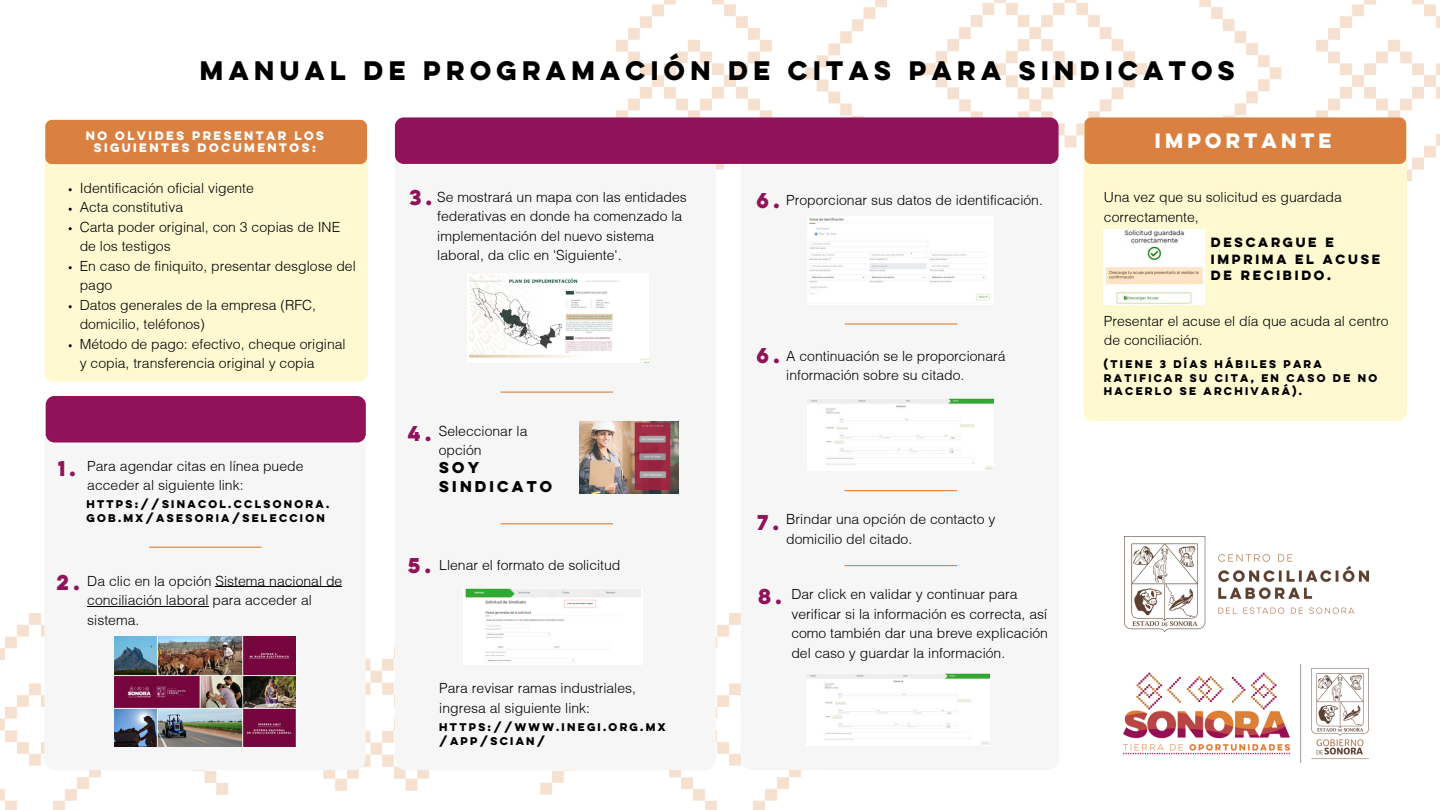
<style>
.page{position:relative;width:1440px;height:810px;background:#fff}
.page>*{position:absolute;margin:0;border:0;box-sizing:border-box;transform-origin:0 0}
.t1{font:700 24px "Lulo Clean W01 One";color:#000}
.t2{font:700 19.2px "Lulo Clean W01 One";color:#90135a}
.t3{font:700 18.6px "Lulo Clean W01 One";color:#fff}
.t4{font:300 14px/19.5px "Helvetica";color:#000}
.t5{font:700 14px/19.5px "Lulo Clean W01 One";color:#000}
.t6{font:700 12px/16.5px "Lulo Clean W01 One";color:#000}
.t7{font:700 11px/11.2px "Lulo Clean W01 One";color:#fff}
.t8{font:700 10px/13.5px "Lulo Clean W01 One";color:#000}
.s1{font-family:"Lulo Clean W01 One";font-weight:700;font-size:19.2px;color:#90135a}
</style>
<div class="page">
<img style="left:1124px;top:665px;width:245px;height:98px">
<img style="left:1125px;top:537px;width:243px;height:94px">
<img style="left:0;top:613px;width:801px;height:197px">
<img style="left:617px;top:0;width:823px;height:192px">
<div style="left:45px;top:428px;width:321px;height:342px;background:#f6f6f6;border-radius:11px"></div>
<div style="left:395px;top:145px;width:321px;height:625px;background:#f6f6f6;border-radius:11px"></div>
<div style="left:741px;top:153px;width:318px;height:617px;background:#f6f6f6;border-radius:11px"></div>
<div style="left:395px;top:117px;width:664px;height:47px;background:#90135a;border-radius:9px"></div>
<div style="left:46px;top:396px;width:320px;height:47px;background:#90135a;border-radius:9px"></div>
<hr style="left:845px;top:324px;width:112px;height:1px;background:#dd8743">
<hr style="left:845px;top:490px;width:112px;height:1px;background:#dd8743">
<hr style="left:845px;top:565px;width:112px;height:1px;background:#dd8743">
<hr style="left:501px;top:523px;width:112px;height:1px;background:#dd8743">
<hr style="left:501px;top:392px;width:112px;height:1px;background:#dd8743">
<hr style="left:149px;top:547px;width:113px;height:1px;background:#dd8743">
<img style="left:115px;top:637px;width:180px;height:109px">
<hr style="left:216px;top:586px;width:126px;height:1px;background:#000">
<hr style="left:87px;top:606px;width:122px;height:1px;background:#000">
<img style="left:469px;top:276px;width:179px;height:86px">
<div style="left:1084px;top:117px;width:323px;height:304px;background:#fff9d2;border-radius:9px"></div>
<div style="left:45px;top:120px;width:323px;height:262px;background:#fff9d2;border-radius:9px"></div>
<div style="left:1084px;top:117px;width:322px;height:47px;background:#da8141;border-radius:7px"></div>
<div style="left:45px;top:120px;width:322px;height:44px;background:#da8141;border-radius:7px"></div>
<img style="left:1104px;top:230px;width:100px;height:75px">
<img style="left:465px;top:588px;width:151px;height:73px">
<img style="left:579px;top:421px;width:99px;height:72px">
<img style="left:809px;top:218px;width:181px;height:83px">
<img style="left:811px;top:398px;width:183px;height:72px">
<img style="left:809px;top:674px;width:181px;height:71px">
<h1 class="t1" style="left:200px;top:52px;width:1042px">MANUAL DE PROGRAMACIÓN DE CITAS PARA SINDICATOS</h1>
<p class="t7" style="left:94px;top:130px;width:100px;text-indent:-8px">NO<br>SIGUIENTES</p>
<p class="t7" style="left:115px;top:130px;width:73px">OLVIDES</p>
<p class="t7" style="left:198px;top:130px;width:122px;text-indent:-5px">PRESENTAR<br>DOCUMENTOS:</p>
<p class="t7" style="left:295px;top:130px;width:33px">LOS</p>
<h3 class="t3" style="left:1155px;top:127px;width:182px">IMPORTANTE</h3>
<p class="t4" style="left:80px;top:179px;width:278px">Identificación oficial vigente<br>Acta constitutiva<br>Carta poder original, con 3 copias de INE de los testigos<br>En caso de finiquito, presentar desglose del pago<br>Datos generales de la empresa (RFC, domicilio, teléfonos)<br>Método de pago: efectivo, cheque original y copia, transferencia original y copia</p>
<p class="t4" style="left:1104px;top:189px;width:239px">Una vez que su solicitud es guardada correctamente,</p>
<p class="t4" style="left:437px;top:189px;width:251px;text-indent:-28px"><span class="s1">3.</span>Se mostrará un mapa con las entidades federativas en donde ha comenzado la implementación del nuevo sistema laboral, da clic en 'Siguiente'.</p>
<p class="t4" style="left:757px;top:192px;width:288px"><span class="s1">6.</span> Proporcionar sus datos de identificación.</p>
<p class="t6" style="left:1211px;top:234px;width:174px">DESCARGUE E<br>IMPRIMA EL ACUSE<br>DE RECIBIDO.</p>
<p class="t4" style="left:1104px;top:312px;width:286px">Presentar el acuse el día que acuda al centro de conciliación.</p>
<p class="t8" style="left:1104px;top:357px;width:277px">(TIENE 3 DÍAS HÁBILES PARA<br>RATIFICAR SU CITA, EN CASO DE NO<br>HACERLO SE ARCHIVARÁ).</p>
<p class="t4" style="left:786px;top:347px;width:221px;text-indent:-30px"><span class="s1">6.</span> A continuación se le proporcionará información sobre su citado.</p>
<h2 class="t2" style="left:58px;top:454px;width:24px">1.</h2>
<p class="t4" style="left:87px;top:458px;width:218px">Para agendar citas en línea puede acceder al siguiente link:</p>
<p class="t8" style="left:87px;top:497px;width:247px">HTTPS://SINACOL.CCLSONORA.<br>GOB.MX/ASESORIA/SELECCION</p>
<p class="t4" style="left:87px;top:572px;width:257px;text-indent:-31px"><span class="s1">2.</span> Da clic en la opción Sistema nacional de conciliación laboral para acceder al sistema.</p>
<p class="t4" style="left:439px;top:422px;width:90px;text-indent:-31px"><span class="s1">4.</span> Seleccionar la opción</p>
<p class="t5" style="left:439px;top:457px;width:118px">SOY<br>SINDICATO</p>
<p class="t4" style="left:408px;top:557px;width:214px"><span class="s1">5.</span> Llenar el formato de solicitud</p>
<p class="t4" style="left:439px;top:680px;width:198px">Para revisar ramas industriales, ingresa al siguiente link:</p>
<p class="t8" style="left:439px;top:720px;width:230px">HTTPS://WWW.INEGI.ORG.MX /APP/SCIAN/</p>
<p class="t4" style="left:786px;top:511px;width:211px;text-indent:-29px"><span class="s1">7.</span> Brindar una opción de contacto y domicilio del citado.</p>
<p class="t4" style="left:791px;top:586px;width:258px;text-indent:-33px"><span class="s1">8.</span> Dar click en validar y continuar para verificar si la información es correcta, así como también dar una breve explicación del caso y guardar la información.</p>
</div>
